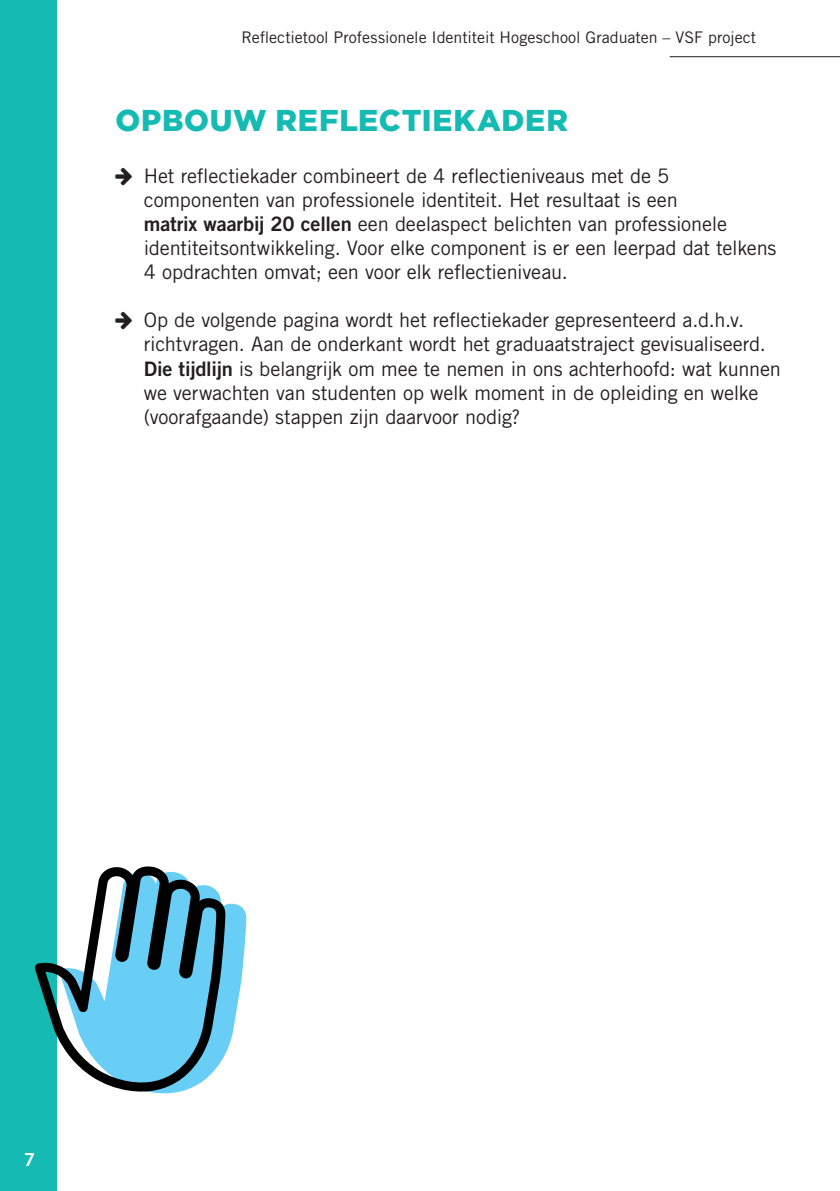
<style>
.page{position:relative;width:840px;height:1191px;background:#fff}
.page>*{position:absolute;margin:0;border:0;box-sizing:border-box;transform-origin:0 0}
.t1{font:900 30px "Gotham";letter-spacing:.025em;color:#15bbb3}
.t2{font:20px/24px "Trade Gothic LT Std";letter-spacing:-.01em;color:#231f20}
.t3{font:18px "Trade Gothic LT Std Bd 2";color:#fff}
.t4{font:16px "Trade Gothic LT Std";color:#231f20}
.s1{font-family:"Trade Gothic LT Std Bd 2"}
</style>
<div class="page">
<div style="left:0;top:0;width:57px;height:1191px;background:#15bbb3"></div>
<hr style="left:669px;top:56px;width:170px;height:1px;background:#231f20">
<svg style="left:158px;top:903px;width:88px;height:191px;fill:#69cef5"></svg>
<svg style="left:35px;top:866px;width:190px;height:227px"></svg>
<p class="t4" style="left:241px;top:27px;width:516px">Reflectietool Professionele Identiteit Hogeschool Graduaten – VSF project</p>
<h1 class="t1" style="left:115px;top:103px;width:453px">OPBOUW REFLECTIEKADER</h1>
<p class="t2" style="left:144px;top:164px;width:634px">Het reflectiekader combineert de 4 reflectieniveaus met de 5 componenten van professionele identiteit. Het resultaat is een<br><span class="s1">matrix waarbij 20 cellen</span> een deelaspect belichten van professionele identiteitsontwikkeling. Voor elke component is er een leerpad dat telkens 4 opdrachten omvat; een voor elk reflectieniveau.</p>
<p class="t2" style="left:144px;top:308px;width:638px">Op de volgende pagina wordt het reflectiekader gepresenteerd a.d.h.v. richtvragen. Aan de onderkant wordt het graduaatstraject gevisualiseerd.<br><span class="s1">Die tijdlijn</span> is belangrijk om mee te nemen in ons achterhoofd: wat kunnen we verwachten van studenten op welk moment in de opleiding en welke (voorafgaande) stappen zijn daarvoor nodig?</p>
<p class="t3" style="left:24px;top:1148px;width:12px">7</p>
</div>
